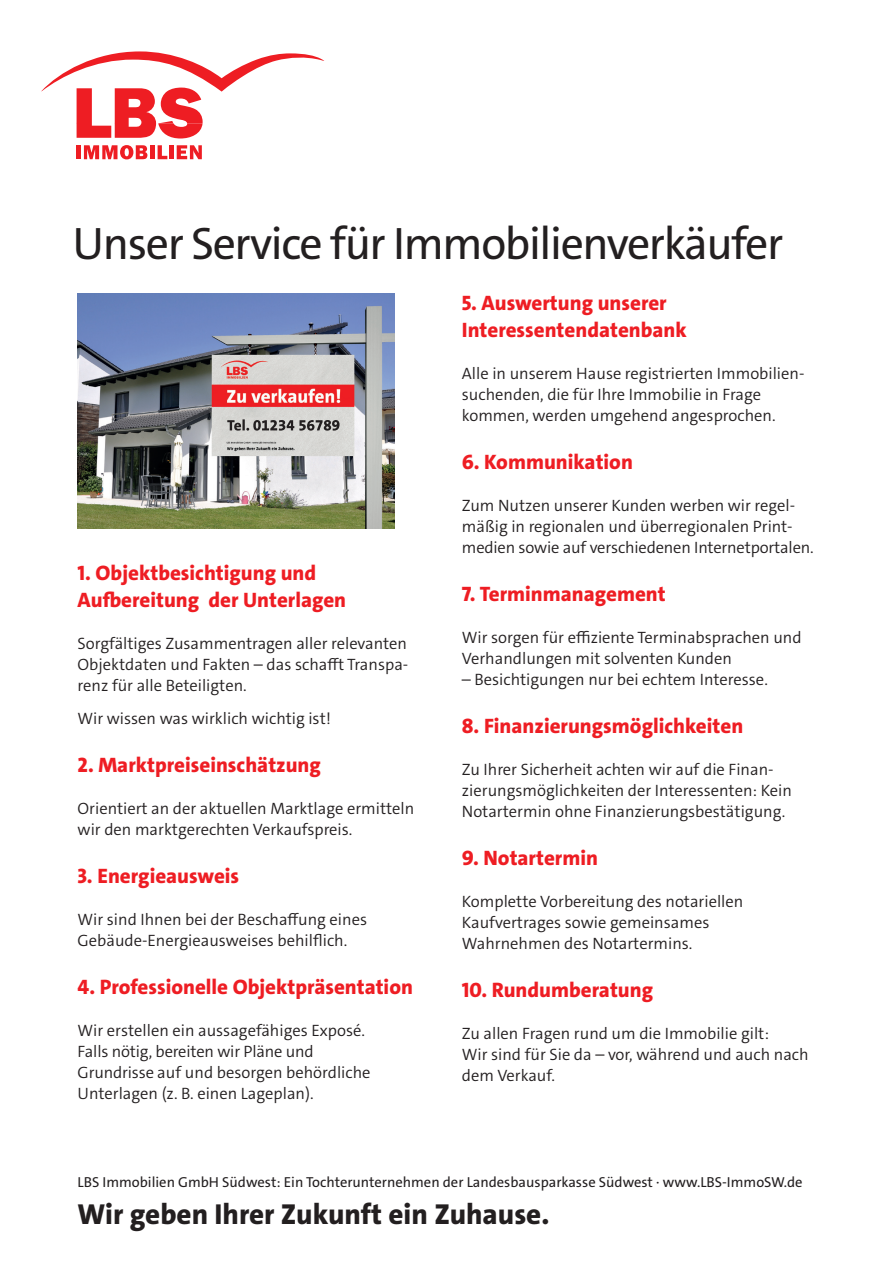
<style>
.page{position:relative;width:893px;height:1263px;background:#fff}
.page>*{position:absolute;margin:0;border:0;box-sizing:border-box;transform-origin:0 0}
.t1{font:45.75px "The Sans C4 s";letter-spacing:-.03em;color:#231f20}
.t2{font:800 29.1px "The Sans C4 s";color:#231f20}
.headline_ROT{font:800 21px "The Sans C4 s";color:#ee1d23}
.t3{font:300 16.5px/21px "The Sans C4 s";color:#231f20}
.t4{font:14.55px "The Sans C4 s";color:#231f20}
</style>
<div class="page">
<hr style="left:77px;top:145px;width:4px;height:14px;background:#ee1d23">
<svg style="left:84px;top:145px;width:63px;height:14px"></svg>
<hr style="left:150px;top:145px;width:4px;height:14px;background:#ee1d23">
<svg style="left:158px;top:145px;width:9px;height:14px"></svg>
<div style="left:169px;top:145px;width:5px;height:14px;background:#ee1d23"></div>
<svg style="left:177px;top:145px;width:25px;height:14px"></svg>
<svg style="left:41px;top:51px;width:283px;height:87px"></svg>
<img style="left:78px;top:293px;width:316px;height:235px">
<svg style="left:227px;top:419px;width:113px;height:12px"></svg>
<p class="t1" style="left:72px;top:214px;width:712px">Unser Service für Immobilienverkäufer</p>
<p class="headline_ROT" style="left:78px;top:559px;width:240px">1. Objektbesichtigung und</p>
<p class="headline_ROT" style="left:78px;top:586px;width:270px">Aufbereitung der Unterlagen</p>
<p class="t3" style="left:78px;top:633px;width:332px;text-align:justify">Sorgfältiges Zusammentragen aller relevanten Objektdaten und Fakten – das schafft Transpa&shy;renz für alle Beteiligten.</p>
<p class="t3" style="left:78px;top:708px;width:255px">Wir wissen was wirklich wichtig ist!</p>
<p class="headline_ROT" style="left:78px;top:751px;width:245px">2. Marktpreiseinschätzung</p>
<p class="t3" style="left:78px;top:798px;width:338px">Orientiert an der aktuellen Marktlage ermitteln wir den marktgerechten Verkaufspreis.</p>
<p class="headline_ROT" style="left:78px;top:862px;width:163px">3. Energieausweis</p>
<p class="t3" style="left:78px;top:909px;width:291px">Wir sind Ihnen bei der Beschaffung eines</p>
<p class="t3" style="left:78px;top:930px;width:271px">Gebäude-Energieausweises behilflich.</p>
<p class="headline_ROT" style="left:78px;top:973px;width:337px">4. Professionelle Objektpräsentation</p>
<p class="t3" style="left:78px;top:1020px;width:289px">Wir erstellen ein aussagefähiges Exposé.</p>
<p class="t3" style="left:78px;top:1041px;width:238px">Falls nötig, bereiten wir Pläne und</p>
<p class="t3" style="left:78px;top:1062px;width:294px">Grundrisse auf und besorgen behördliche</p>
<p class="t3" style="left:78px;top:1083px;width:238px">Unterlagen (z. B. einen Lageplan).</p>
<p class="headline_ROT" style="left:462px;top:289px;width:206px">5. Auswertung unserer</p>
<p class="headline_ROT" style="left:462px;top:316px;width:227px">Interessentendatenbank</p>
<p class="t3" style="left:462px;top:363px;width:344px">Alle in unserem Hause registrierten Immobilien&shy;suchenden, die für Ihre Immobilie in Frage</p>
<p class="t3" style="left:462px;top:405px;width:315px">kommen, werden umgehend angesprochen.</p>
<p class="headline_ROT" style="left:462px;top:448px;width:173px">6. Kommunikation</p>
<p class="t3" style="left:462px;top:495px;width:353px">Zum Nutzen unserer Kunden werben wir regel&shy;mäßig in regionalen und überregionalen Print&shy;medien sowie auf verschiedenen Internetportalen.</p>
<p class="headline_ROT" style="left:462px;top:580px;width:205px">7. Terminmanagement</p>
<p class="t3" style="left:462px;top:627px;width:341px">Wir sorgen für effiziente Terminabsprachen und<br>Verhandlungen mit solventen Kunden</p>
<p class="t3" style="left:462px;top:669px;width:307px">– Besichtigungen nur bei echtem Interesse.</p>
<p class="headline_ROT" style="left:462px;top:712px;width:283px">8. Finanzierungsmöglichkeiten</p>
<p class="t3" style="left:462px;top:759px;width:331px">Zu Ihrer Sicherheit achten wir auf die Finan&shy;zierungsmöglichkeiten der Interessenten: Kein<br>Notartermin ohne Finanzierungsbestätigung.</p>
<p class="headline_ROT" style="left:462px;top:844px;width:138px">9. Notartermin</p>
<p class="t3" style="left:462px;top:891px;width:283px">Komplette Vorbereitung des notariellen</p>
<p class="t3" style="left:462px;top:912px;width:249px">Kaufvertrages sowie gemeinsames</p>
<p class="t3" style="left:462px;top:933px;width:232px">Wahrnehmen des Notartermins.</p>
<p class="headline_ROT" style="left:462px;top:976px;width:193px">10. Rundumberatung</p>
<p class="t3" style="left:462px;top:1023px;width:309px">Zu allen Fragen rund um die Immobilie gilt:</p>
<p class="t3" style="left:462px;top:1044px;width:348px">Wir sind für Sie da – vor, während und auch nach dem Verkauf.</p>
<p class="t4" style="left:78px;top:1172px;width:727px">LBS Immobilien GmbH Südwest: Ein Tochterunternehmen der Landesbausparkasse Südwest · www.LBS-ImmoSW.de</p>
<p class="t2" style="left:78px;top:1195px;width:473px">Wir geben Ihrer Zukunft ein Zuhause.</p>
</div>
